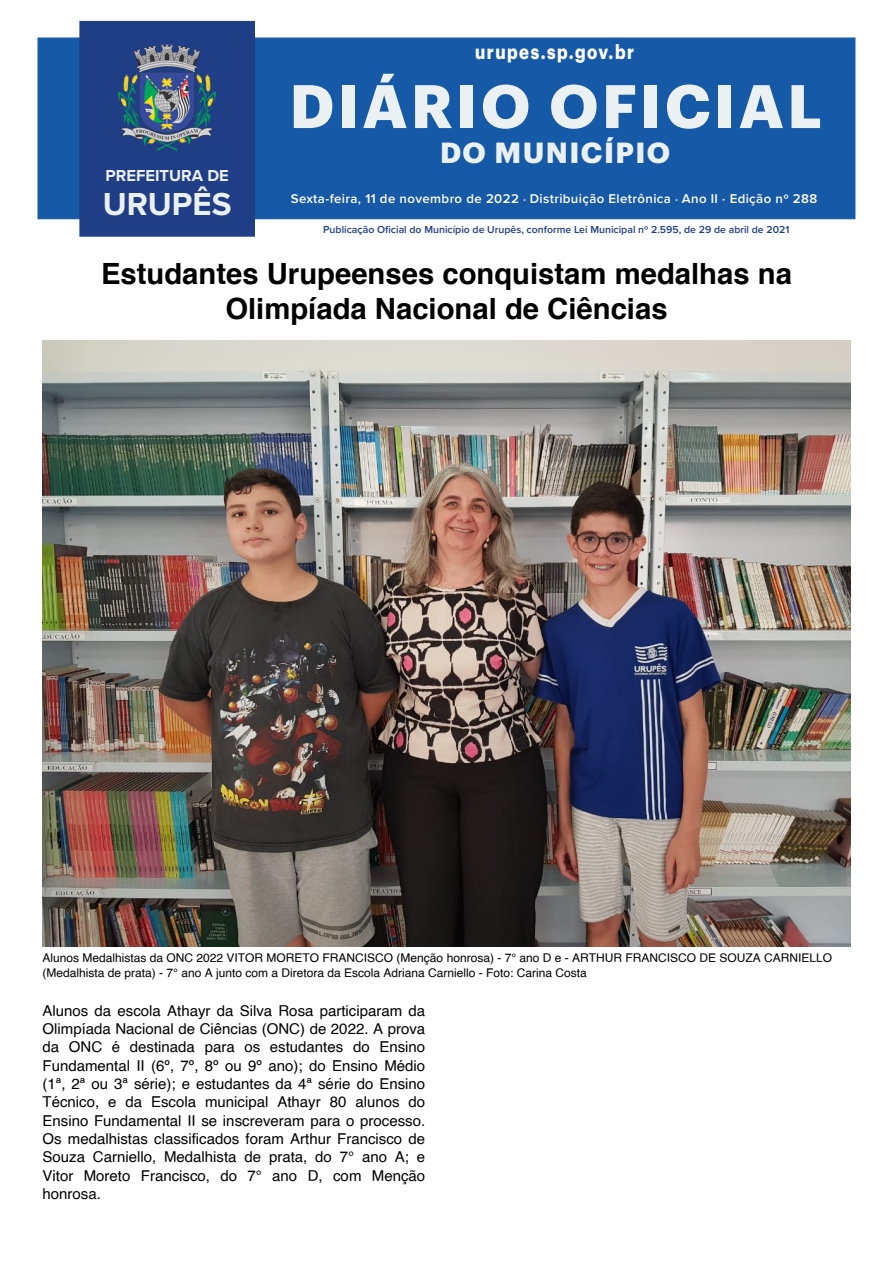
<style>
.page{position:relative;width:893px;height:1263px;background:#fff}
.page>*{position:absolute;margin:0;border:0;box-sizing:border-box;transform-origin:0 0}
.t1{font:700 60px "Graphik";letter-spacing:.06em;color:#ebf0f2}
.t2{font:700 33px "Proxima Nova";color:#ebf0f2}
.t3{font:700 29.25px/35.7px "Helvetica";color:#000;text-align:center}
.t4{font:700 28.5px "Graphik";letter-spacing:.05em;color:#ebf0f2}
.t5{font:700 19.8px "Graphik";letter-spacing:.09em;color:#fff;scale:.83 1}
.t6{font:700 16.5px "Proxima Nova";color:#ebf0f2}
.t7{font:15px/18.3px "Helvetica";color:#000;text-align:justify}
.t8{font:600 13.2px "Proxima Nova";letter-spacing:.03em;color:#fff}
.t9{font:12px/14.7px "Helvetica";color:#000}
.t10{font:600 10.5px "Proxima Nova";color:#203e86}
.s1{font-size:12px}
</style>
<div class="page">
<div style="left:38px;top:38px;width:817px;height:181px;background:#1659a7"></div>
<div style="left:80px;top:21px;width:174px;height:215px;background:#203e86"></div>
<img style="left:118px;top:44px;width:99px;height:107px">
<div style="left:79px;top:21px;width:176px;height:216px;border:1px solid #203e86"></div>
<img style="left:43px;top:340px;width:807px;height:606px">
<p class="t6" style="left:106px;top:163px;width:125px">PREFEITURA DE</p>
<h2 class="t2" style="left:103px;top:180px;width:130px">URUPÊS</h2>
<h3 class="t5" style="left:475px;top:36px;width:193px">urupes.sp.gov.br</h3>
<h1 class="t1" style="left:290px;top:60px;width:534px">DIÁRIO OFICIAL</h1>
<h3 class="t4" style="left:440px;top:130px;width:232px">DO MUNICÍPIO</h3>
<p class="t8" style="left:291px;top:188px;width:528px">Sexta-feira, 11 de novembro de 2022 <span class="s1">⋅</span> Distribuição Eletrônica <span class="s1">⋅</span> Ano II ⋅ Edição nº 288</p>
<p class="t10" style="left:323px;top:222px;width:468px">Publicação Oficial do Município de Urupês, conforme Lei Municipal nº 2.595, de 29 de abril de 2021</p>
<p class="t3" style="left:101px;top:256px;width:692px">Estudantes Urupeenses conquistam medalhas na<br>Olimpíada Nacional de Ciências</p>
<p class="t9" style="left:43px;top:951px;width:791px">Alunos Medalhistas da ONC 2022 VITOR MORETO FRANCISCO (Menção honrosa) - 7° ano D e - ARTHUR FRANCISCO DE SOUZA CARNIELLO (Medalhista de prata) - 7° ano A junto com a Diretora da Escola Adriana Carniello - Foto: Carina Costa</p>
<p class="t7" style="left:43px;top:1002px;width:384px">Alunos da escola Athayr da Silva Rosa participaram da Olimpíada Nacional de Ciências (ONC) de 2022. A prova da ONC é destinada para os estudantes do Ensino Fundamental II (6º, 7º, 8º ou 9º ano); do Ensino Médio (1ª, 2ª ou 3ª série); e estudantes da 4ª série do Ensino Técnico, e da Escola municipal Athayr 80 alunos do Ensino Fundamental II se inscreveram para o processo.<br>Os medalhistas classificados foram Arthur Francisco de Souza Carniello, Medalhista de prata, do 7° ano A; e Vitor Moreto Francisco, do 7° ano D, com Menção honrosa.</p>
</div>
